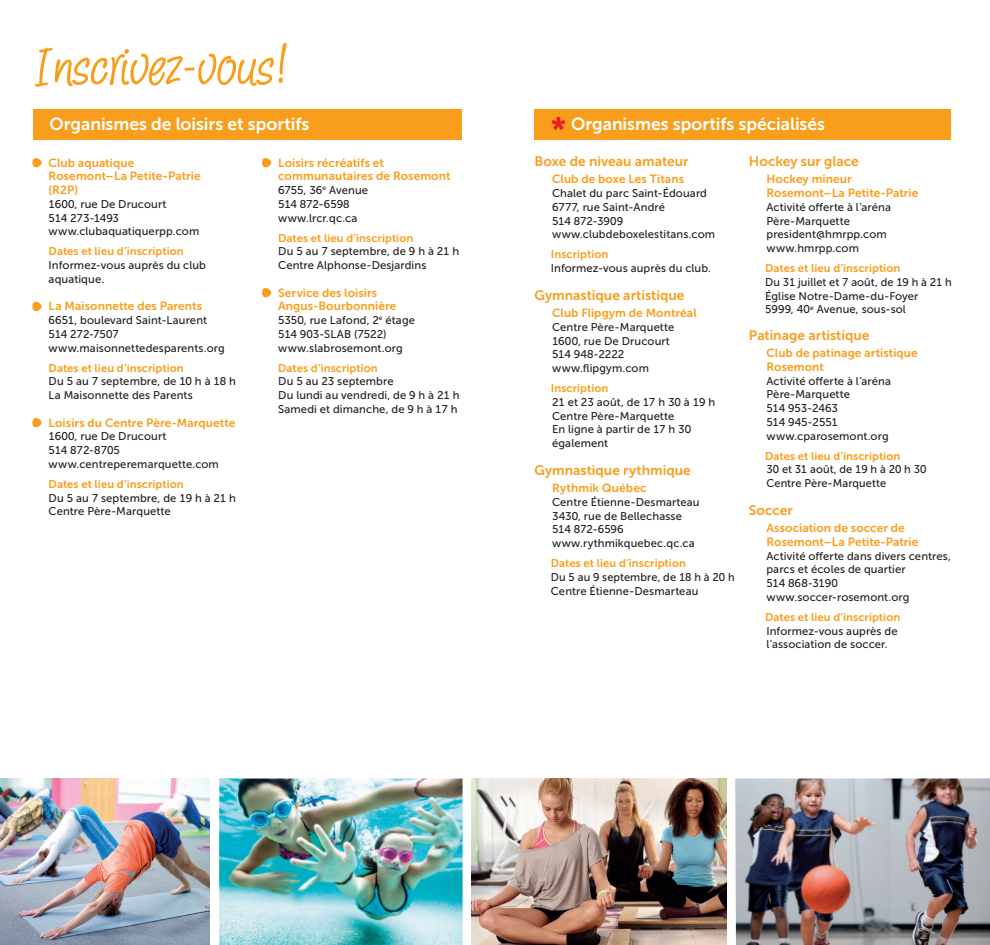
<style>
.page{position:relative;width:990px;height:945px;background:#fff}
.page>*{position:absolute;margin:0;border:0;box-sizing:border-box;transform-origin:0 0}
.t1{font:65px "Pine Nuts";color:#f89e1c}
.t2{font:33.75px "Museo Sans 700";color:#ee1d23}
.t3{font:17.5px "Museo Sans 700";letter-spacing:-.005em;color:#fff}
.t4{font:13.75px "Museo Sans 700";color:#f89e1c}
.t5{font:11.88px "Museo Sans 700";letter-spacing:.005em;color:#f89e1c}
.t6{font:11.25px/13.8px "Museo Sans 500";letter-spacing:.01em;color:#231f20}
.t7{font:11.25px "Museo Sans 700";letter-spacing:.005em;color:#f89e1c}
.t8{font:11.25px "Museo Sans 500";letter-spacing:-.01em;color:#231f20}
.t9{font:11.25px "Museo Sans 500";letter-spacing:-.03em;color:#231f20}
</style>
<div class="page">
<div style="left:535px;top:109px;width:416px;height:31px;background:#f89e1c"></div>
<div style="left:33px;top:109px;width:429px;height:31px;background:#f89e1c"></div>
<svg style="left:32px;top:158px;width:10px;height:10px"></svg>
<svg style="left:32px;top:302px;width:10px;height:9px"></svg>
<svg style="left:32px;top:418px;width:10px;height:10px"></svg>
<svg style="left:262px;top:158px;width:10px;height:10px"></svg>
<svg style="left:262px;top:288px;width:10px;height:10px"></svg>
<img style="left:735px;top:779px;width:255px;height:166px">
<img style="left:472px;top:779px;width:254px;height:166px">
<img style="left:0;top:779px;width:210px;height:166px">
<img style="left:219px;top:779px;width:244px;height:166px">
<p class="t1" style="left:34px;top:34px;width:253px">Inscrivez-vous!</p>
<p class="t3" style="left:49px;top:114px;width:261px">Organismes de loisirs et sportifs</p>
<p class="t2" style="left:551px;top:111px;width:17px">*</p>
<p class="t3" style="left:571px;top:114px;width:255px">Organismes sportifs spécialisés</p>
<p class="t5" style="left:49px;top:156px;width:87px">Club aquatique</p>
<p class="t5" style="left:49px;top:170px;width:153px">Rosemont–La Petite-Patrie</p>
<p class="t5" style="left:49px;top:184px;width:31px">(R2P)</p>
<p class="t6" style="left:49px;top:197px;width:119px">1600, rue De Drucourt</p>
<p class="t9" style="left:49px;top:212px;width:72px">514 273-1493</p>
<p class="t6" style="left:49px;top:225px;width:152px">www.clubaquatiquerpp.com</p>
<p class="t7" style="left:49px;top:245px;width:137px">Dates et lieu d’inscription</p>
<p class="t6" style="left:49px;top:259px;width:159px">Informez-vous auprès du club</p>
<p class="t6" style="left:49px;top:272px;width:57px">aquatique.</p>
<p class="t5" style="left:49px;top:300px;width:155px">La Maisonnette des Parents</p>
<p class="t6" style="left:49px;top:314px;width:160px">6651, boulevard Saint-Laurent</p>
<p class="t8" style="left:49px;top:328px;width:72px">514 272-7507</p>
<p class="t6" style="left:49px;top:341px;width:178px">www.maisonnettedesparents.org</p>
<p class="t7" style="left:49px;top:362px;width:137px">Dates et lieu d’inscription</p>
<p class="t6" style="left:49px;top:375px;width:189px">Du 5 au 7 septembre, de 10 h à 18 h</p>
<p class="t6" style="left:49px;top:389px;width:146px">La Maisonnette des Parents</p>
<p class="t5" style="left:49px;top:416px;width:188px">Loisirs du Centre Père-Marquette</p>
<p class="t6" style="left:49px;top:430px;width:119px">1600, rue De Drucourt</p>
<p class="t6" style="left:49px;top:444px;width:73px">514 872-8705</p>
<p class="t6" style="left:49px;top:457px;width:172px">www.centreperemarquette.com</p>
<p class="t7" style="left:49px;top:478px;width:137px">Dates et lieu d’inscription</p>
<p class="t6" style="left:49px;top:491px;width:189px">Du 5 au 7 septembre, de 19 h à 21 h</p>
<p class="t6" style="left:49px;top:505px;width:124px">Centre Père-Marquette</p>
<p class="t5" style="left:278px;top:156px;width:107px">Loisirs récréatifs et</p>
<p class="t5" style="left:278px;top:170px;width:174px">communautaires de Rosemont</p>
<p class="t6" style="left:278px;top:184px;width:91px">6755, 36<sup>e</sup> Avenue</p>
<p class="t6" style="left:278px;top:197px;width:73px">514 872-6598</p>
<p class="t6" style="left:278px;top:211px;width:81px">www.lrcr.qc.ca</p>
<p class="t7" style="left:278px;top:232px;width:137px">Dates et lieu d’inscription</p>
<p class="t6" style="left:278px;top:245px;width:183px">Du 5 au 7 septembre, de 9 h à 21 h</p>
<p class="t6" style="left:278px;top:259px;width:150px">Centre Alphonse-Desjardins</p>
<p class="t5" style="left:278px;top:286px;width:101px">Service des loisirs</p>
<p class="t5" style="left:278px;top:300px;width:120px">Angus-Bourbonnière</p>
<p class="t6" style="left:278px;top:314px;width:138px">5350, rue Lafond, 2<sup>e</sup> étage</p>
<p class="t6" style="left:278px;top:327px;width:110px">514 903-SLAB (7522)</p>
<p class="t6" style="left:278px;top:341px;width:126px">www.slabrosemont.org</p>
<p class="t7" style="left:278px;top:362px;width:101px">Dates d’inscription</p>
<p class="t6" style="left:278px;top:375px;width:117px">Du 5 au 23 septembre</p>
<p class="t6" style="left:278px;top:389px;width:183px">Du lundi au vendredi, de 9 h à 21 h</p>
<p class="t6" style="left:278px;top:402px;width:181px">Samedi et dimanche, de 9 h à 17 h</p>
<p class="t4" style="left:535px;top:153px;width:155px">Boxe de niveau amateur</p>
<p class="t5" style="left:552px;top:173px;width:133px">Club de boxe Les Titans</p>
<p class="t6" style="left:552px;top:186px;width:156px">Chalet du parc Saint-Édouard</p>
<p class="t6" style="left:552px;top:200px;width:114px">6777, rue Saint-André</p>
<p class="t6" style="left:552px;top:214px;width:73px">514 872-3909</p>
<p class="t6" style="left:552px;top:228px;width:164px">www.clubdeboxelestitans.com</p>
<p class="t7" style="left:551px;top:248px;width:59px">Inscription</p>
<p class="t6" style="left:551px;top:261px;width:162px">Informez-vous auprès du club.</p>
<p class="t4" style="left:535px;top:287px;width:151px">Gymnastique artistique</p>
<p class="t5" style="left:552px;top:306px;width:146px">Club Flipgym de Montréal</p>
<p class="t6" style="left:552px;top:320px;width:124px">Centre Père-Marquette</p>
<p class="t6" style="left:552px;top:334px;width:119px">1600, rue De Drucourt</p>
<p class="t6" style="left:552px;top:348px;width:74px">514 948-2222</p>
<p class="t6" style="left:552px;top:361px;width:98px">www.flipgym.com</p>
<p class="t7" style="left:551px;top:382px;width:59px">Inscription</p>
<p class="t6" style="left:552px;top:395px;width:165px">21 et 23 août, de 17 h 30 à 19 h</p>
<p class="t6" style="left:552px;top:409px;width:124px">Centre Père-Marquette</p>
<p class="t6" style="left:552px;top:423px;width:141px">En ligne à partir de 17 h 30</p>
<p class="t6" style="left:552px;top:436px;width:58px">également</p>
<p class="t4" style="left:535px;top:462px;width:158px">Gymnastique rythmique</p>
<p class="t5" style="left:552px;top:481px;width:96px">Rythmik Québec</p>
<p class="t6" style="left:552px;top:495px;width:149px">Centre Étienne-Desmarteau</p>
<p class="t6" style="left:552px;top:509px;width:131px">3430, rue de Bellechasse</p>
<p class="t6" style="left:552px;top:523px;width:73px">514 872-6596</p>
<p class="t6" style="left:552px;top:536px;width:144px">www.rythmikquebec.qc.ca</p>
<p class="t7" style="left:551px;top:557px;width:137px">Dates et lieu d’inscription</p>
<p class="t6" style="left:551px;top:570px;width:185px">Du 5 au 9 septembre, de 18 h à 20 h</p>
<p class="t6" style="left:551px;top:584px;width:149px">Centre Étienne-Desmarteau</p>
<p class="t4" style="left:749px;top:153px;width:111px">Hockey sur glace</p>
<p class="t5" style="left:766px;top:173px;width:87px">Hockey mineur</p>
<p class="t5" style="left:766px;top:186px;width:153px">Rosemont–La Petite-Patrie</p>
<p class="t6" style="left:766px;top:200px;width:126px">Activité offerte à l’aréna</p>
<p class="t6" style="left:766px;top:214px;width:85px">Père-Marquette</p>
<p class="t6" style="left:766px;top:228px;width:122px">president@hmrpp.com</p>
<p class="t6" style="left:766px;top:241px;width:94px">www.hmrpp.com</p>
<p class="t7" style="left:765px;top:262px;width:137px">Dates et lieu d’inscription</p>
<p class="t6" style="left:765px;top:275px;width:188px">Du 31 juillet et 7 août, de 19 h à 21 h</p>
<p class="t6" style="left:765px;top:289px;width:155px">Église Notre-Dame-du-Foyer</p>
<p class="t6" style="left:765px;top:303px;width:142px">5999, 40<sup>e</sup> Avenue, sous-sol</p>
<p class="t4" style="left:749px;top:327px;width:122px">Patinage artistique</p>
<p class="t5" style="left:766px;top:346px;width:153px">Club de patinage artistique</p>
<p class="t5" style="left:766px;top:360px;width:59px">Rosemont</p>
<p class="t6" style="left:766px;top:374px;width:126px">Activité offerte à l’aréna</p>
<p class="t6" style="left:766px;top:388px;width:85px">Père-Marquette</p>
<p class="t8" style="left:766px;top:402px;width:73px">514 953-2463</p>
<p class="t8" style="left:766px;top:416px;width:73px">514 945-2551</p>
<p class="t6" style="left:766px;top:429px;width:124px">www.cparosemont.org</p>
<p class="t7" style="left:765px;top:449px;width:137px">Dates et lieu d’inscription</p>
<p class="t6" style="left:766px;top:463px;width:162px">30 et 31 août, de 19 h à 20 h 30</p>
<p class="t6" style="left:766px;top:476px;width:121px">Centre Père-Marquette</p>
<p class="t4" style="left:749px;top:502px;width:46px">Soccer</p>
<p class="t5" style="left:766px;top:521px;width:140px">Association de soccer de</p>
<p class="t5" style="left:766px;top:535px;width:153px">Rosemont–La Petite-Patrie</p>
<p class="t6" style="left:766px;top:549px;width:186px">Activité offerte dans divers centres, parcs et écoles de quartier</p>
<p class="t8" style="left:766px;top:577px;width:73px">514 868-3190</p>
<p class="t6" style="left:766px;top:590px;width:144px">www.soccer-rosemont.org</p>
<p class="t7" style="left:765px;top:611px;width:137px">Dates et lieu d’inscription</p>
<p class="t6" style="left:766px;top:624px;width:133px">Informez-vous auprès de</p>
<p class="t6" style="left:766px;top:638px;width:123px">l’association de soccer.</p>
</div>
